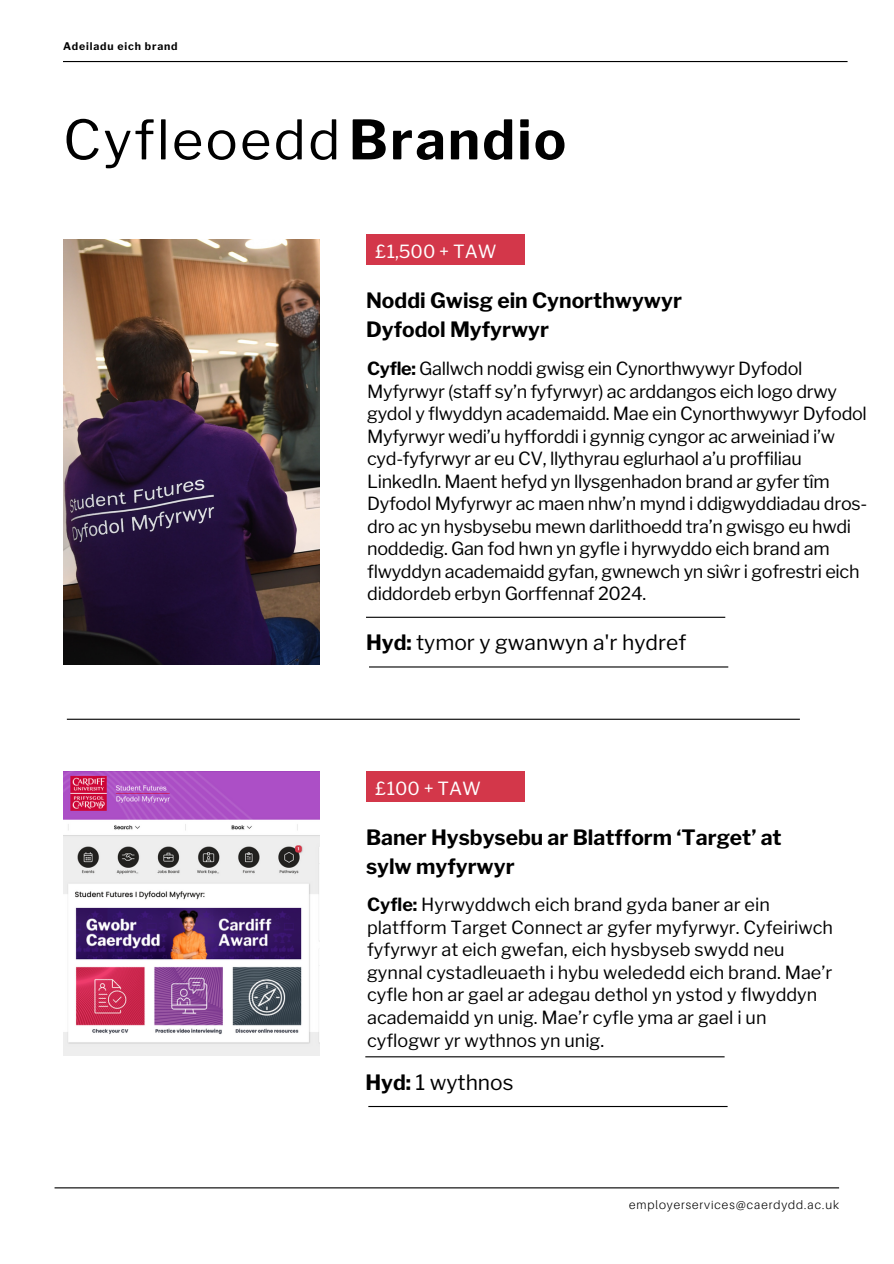
<style>
.page{position:relative;width:894px;height:1264px;background:#fff}
.page>*{position:absolute;margin:0;border:0;box-sizing:border-box;transform-origin:0 0}
.t1{font:54px "Libre Franklin";letter-spacing:.04em;color:#000}
.t2{font:700 21px/29.2px "Libre Franklin";color:#000}
.t3{font:21px "Libre Franklin";color:#000}
.t4{font:18px/22.5px "Libre Franklin";letter-spacing:-.015em;color:#000}
.t5{font:18px "Libre Franklin";color:#fff}
.t6{font:300 12px "Aileron";letter-spacing:.08em;color:#000}
.t7{font:700 10.5px "Libre Franklin";letter-spacing:.08em;color:#000}
.s1{font-weight:700}
</style>
<div class="page">
<hr style="left:63px;top:61px;width:784px;height:1px;background:#000">
<hr style="left:55px;top:1187px;width:783px;height:1px;background:#000">
<img style="left:63px;top:239px;width:256px;height:426px">
<img style="left:63px;top:771px;width:256px;height:284px">
<hr style="left:366px;top:616px;width:359px;height:2px;background:#000">
<hr style="left:365px;top:1056px;width:359px;height:1px;background:#000">
<hr style="left:369px;top:666px;width:359px;height:1px;background:#000">
<hr style="left:368px;top:1105px;width:359px;height:2px;background:#000">
<div style="left:366px;top:234px;width:158px;height:30px;background:#d3374a"></div>
<div style="left:366px;top:771px;width:158px;height:30px;background:#d3374a"></div>
<hr style="left:67px;top:718px;width:732px;height:1px;background:#000">
<p class="t7" style="left:63px;top:40px;width:116px">Adeiladu eich brand</p>
<h1 class="t1" style="left:63px;top:107px;width:504px">Cyfleoedd <span class="s1">Brandio</span></h1>
<p class="t5" style="left:375px;top:241px;width:122px">£1,500 + TAW</p>
<p class="t2" style="left:366px;top:285px;width:317px">Noddi Gwisg ein Cynorthwywyr<br>Dyfodol Myfyrwyr</p>
<p class="t4" style="left:367px;top:357px;width:501px"><span class="s1">Cyfle:</span> Gallwch noddi gwisg ein Cynorthwywyr Dyfodol Myfyrwyr (staff sy’n fyfyrwyr) ac arddangos eich logo drwy gydol y flwyddyn academaidd. Mae ein Cynorthwywyr Dyfodol Myfyrwyr wedi’u hyfforddi i gynnig cyngor ac arweiniad i’w cyd-fyfyrwyr ar eu CV, llythyrau eglurhaol a’u proffiliau LinkedIn. Maent hefyd yn llysgenhadon brand ar gyfer tîm Dyfodol Myfyrwyr ac maen nhw’n mynd i ddigwyddiadau dros&shy;dro ac yn hysbysebu mewn darlithoedd tra’n gwisgo eu hwdi noddedig. Gan fod hwn yn gyfle i hyrwyddo eich brand am flwyddyn academaidd gyfan, gwnewch yn siŵr i gofrestri eich diddordeb erbyn Gorffennaf 2024.</p>
<p class="t3" style="left:366px;top:629px;width:322px"><span class="s1">Hyd:</span> tymor y gwanwyn a'r hydref</p>
<p class="t5" style="left:375px;top:777px;width:107px">£100 + TAW</p>
<p class="t2" style="left:366px;top:822px;width:417px">Baner Hysbysebu ar Blatfform ‘Target’ at sylw myfyrwyr</p>
<p class="t4" style="left:367px;top:893px;width:467px"><span class="s1">Cyfle:</span> Hyrwyddwch eich brand gyda baner ar ein platfform Target Connect ar gyfer myfyrwyr. Cyfeiriwch fyfyrwyr at eich gwefan, eich hysbyseb swydd neu gynnal cystadleuaeth i hybu welededd eich brand. Mae’r cyfle hon ar gael ar adegau dethol yn ystod y flwyddyn academaidd yn unig. Mae’r cyfle yma ar gael i un cyflogwr yr wythnos yn unig.</p>
<p class="t3" style="left:365px;top:1069px;width:150px"><span class="s1">Hyd:</span> 1 wythnos</p>
<p class="t6" style="left:629px;top:1197px;width:211px">employerservices@caerdydd.ac.uk</p>
</div>
